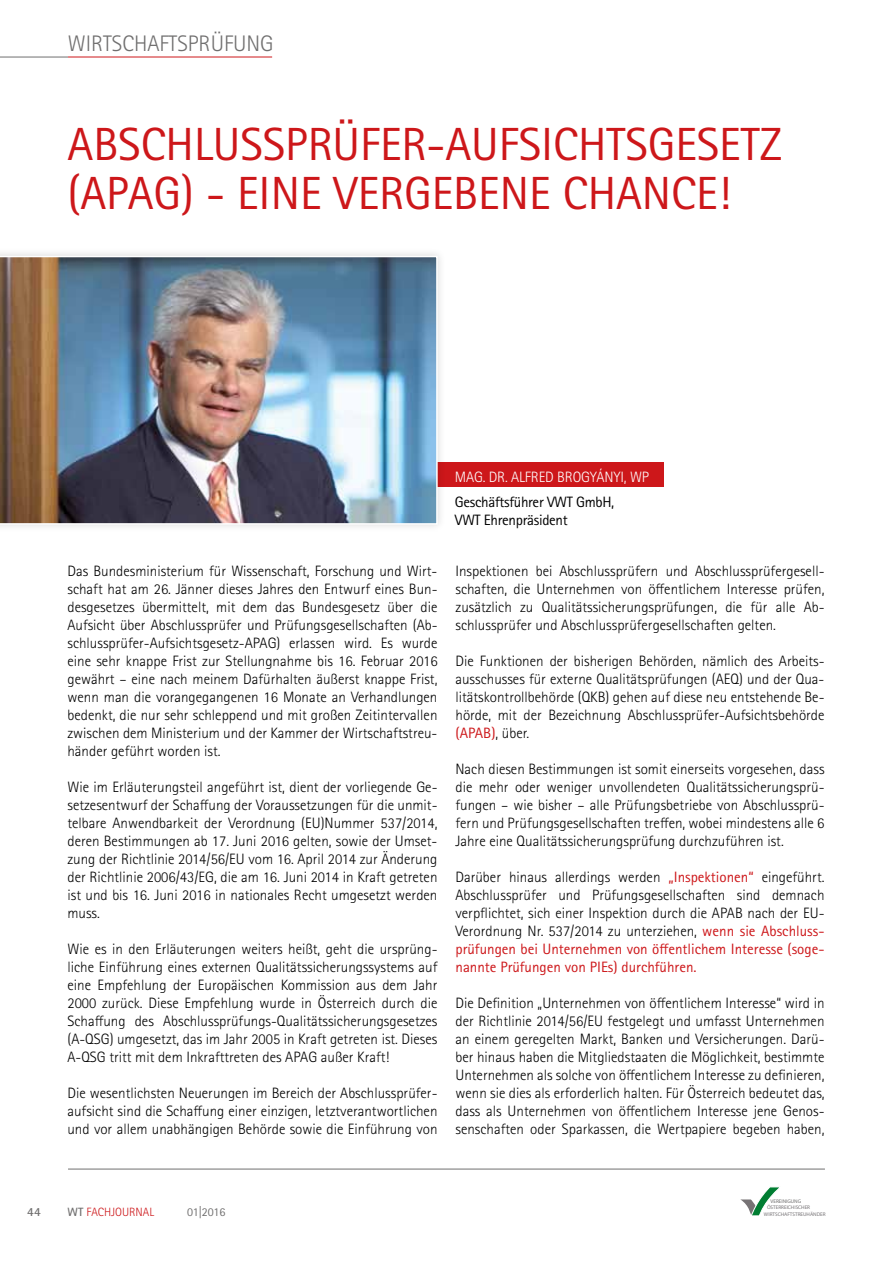
<style>
.page{position:relative;width:893px;height:1263px;background:#fff}
.page>*{position:absolute;margin:0;border:0;box-sizing:border-box;transform-origin:0 0}
.t1{font:46.5px/49.5px "Rotis Sans Serif Std";color:#cd171a}
.t2{font:300 22.5px "Rotis Sans Serif Std";color:#706f6f}
.t3{font:300 15px/18px "Rotis Sans Serif Std";color:#000;text-align:justify}
.t4{font:15px/18px "Rotis Sans Serif Std";letter-spacing:-.02em;color:#000}
.t5{font:300 15px "Rotis Sans Serif Std";letter-spacing:-.01em;color:#fff}
.t6{font:700 12.45px "Rotis Sans Serif Std";color:#706f6f}
.t7{font:300 12px "Rotis Sans Serif Std";color:#cd171a}
.t8{font:12px "Rotis Sans Serif Std";letter-spacing:-.02em;color:#706f6f}
.t9{font:5.25px/6.3px "AT Rotis Sans Serif";color:#767376}
.t10{font:5.25px "AT Rotis Sans Serif";color:#706f6f}
.s1{font-weight:400;color:#cd171a}
.s2{font-weight:700;color:#706f6f}
</style>
<div class="page">
<hr style="left:68px;top:1169px;width:757px;height:1px;background:#706f6f">
<svg style="left:740px;top:1187px;width:39px;height:29px"></svg>
<hr style="left:0;top:57px;width:68px;height:1px;background:#706f6f">
<hr style="left:68px;top:57px;width:204px;height:1px;background:#cd171a">
<div style="left:398px;top:462px;width:266px;height:25px;background:#cd171a"></div>
<div style="left:0;top:248px;width:446px;height:285px;background:#f8f8f8"></div>
<img style="left:0;top:257px;width:438px;height:267px">
<h2 class="t2" style="left:68px;top:30px;width:207px">WIRTSCHAFTSPRÜFUNG</h2>
<h1 class="t1" style="left:67px;top:120px;width:51px">ABschl</h1>
<h1 class="t1" style="left:213px;top:120px;width:51px">usspr</h1>
<h1 class="t1" style="left:333px;top:120px;width:245px">üfer-Aufsichts</h1>
<h1 class="t1" style="left:67px;top:120px;width:716px;text-indent:580px">gesetz (APAG) - Eine vergebene Chance!</h1>
<p class="t3" style="left:67px;top:562px;width:372px">Das Bundesministerium für Wissenschaft, Forschung und Wirt&shy;schaft hat am 26. Jänner dieses Jahres den Entwurf eines Bun&shy;desgesetzes übermittelt, mit dem das Bundesgesetz über die Aufsicht über Abschlussprüfer und Prüfungsgesellschaften (Ab&shy;schlussprüfer-Aufsichtsgesetz-APAG) erlassen wird. Es wurde eine sehr knappe Frist zur Stellungnahme bis 16. Februar 2016 gewährt – eine nach meinem Dafürhalten äußerst knappe Frist, wenn man die vorangegangenen 16 Monate an Verhandlungen bedenkt, die nur sehr schleppend und mit großen Zeitintervallen zwischen dem M inisterium und der Kammer der Wirtschaftstreu&shy;händer geführt worden ist.</p>
<p class="t3" style="left:67px;top:778px;width:372px">Wie im Erläuterungsteil angeführt ist, dient der vorliegende Ge&shy;setzesentwurf der Schaffung der Voraussetzungen für die unmit&shy;telbare Anwendbarkeit der Verordnung (EU)Nummer 537/2014, deren Bestimmungen ab 17. Juni 2016 gelten, sowie der U mset&shy;zung der Richtlinie 2014/56/EU vom 16. April 2014 zur Änderung der Richtlinie 2006/43/EG, die am 16. Juni 2014 in Kraft getreten ist und bis 16. Juni 2016 in nationales Recht umgesetzt werden muss.</p>
<p class="t3" style="left:67px;top:940px;width:372px">Wie es in den Erläuterungen weiters heißt, geht die ursprüng&shy;liche Einführung eines externen Qualitätssicherungssystems auf eine Empfehlung der Europäischen Kommission aus dem Jahr 2000 zurück. Diese Empfehlung wurde in Österreich durch die Schaffung des Abschlussprüfungs-Qualitätssicherungsgesetzes (A-QSG) umgesetzt, das im Jahr 2005 in Kraft getreten ist. Dieses A-QSG tritt mit dem I nkrafttreten des APAG außer Kraft!</p>
<p class="t3" style="left:67px;top:1084px;width:372px">Die wesentlichsten Neuerungen im Bereich der Abschlussprüfer&shy;aufsicht sind die Schaffung einer einzigen, letztverantwortlichen und vor allem unabhängigen Behörde sowie die Einführung von</p>
<p class="t5" style="left:455px;top:468px;width:196px">Mag. Dr. Alfred Brogyányi, WP</p>
<p class="t4" style="left:455px;top:493px;width:161px">Geschäftsführer VWT GmbH,<br>VWT Ehrenpräsident</p>
<p class="t3" style="left:455px;top:562px;width:371px">I nspektionen bei Abschlussprüfern und Abschlussprüfergesell&shy;schaften, die U nternehmen von öffentlichem I nteresse prüfen, zusätzlich zu Qualitätssicherungsprüfungen, die für alle Ab&shy;schlussprüfer und Abschlussprüfergesellschaften gelten.</p>
<p class="t3" style="left:455px;top:652px;width:371px">Die Funktionen der bisherigen Behörden, nämlich des Arbeits&shy;ausschusses für externe Qualitätsprüfungen (AEQ) und der Qua&shy;litätskontrollbehörde (QKB) gehen auf diese neu entstehende Be&shy;hörde, mit der Bezeichnung Abschlussprüfer-Aufsichtsbehörde <span class="s1">(APAB)</span>, über.</p>
<p class="t3" style="left:455px;top:760px;width:371px">Nach diesen Bestimmungen ist somit einerseits vorgesehen, dass die mehr oder weniger unvollendeten Qualitätssicherungsprü&shy;fungen – wie bisher – alle Prüfungsbetriebe von Abschlussprü&shy;fern und Prüfungsgesellschaften treffen, wobei mindestens alle 6<br>Jahre eine Qualitätssicherungsprüfung durchzuführen ist.</p>
<p class="t3" style="left:455px;top:868px;width:371px">Darüber hinaus allerdings werden <span class="s1">„I nspektionen“</span> eingeführt.<br>Abschlussprüfer und Prüfungsgesellschaften sind demnach verpflichtet, sich einer I nspektion durch die APAB nach der EU-Verordnung Nr. 537/2014 zu unterziehen, <span class="s1">wenn sie Abschluss&shy;prüfungen bei U nternehmen von öffentlichem I nteresse (soge&shy;nannte Prüfungen von PIEs) durchführen.</span></p>
<p class="t3" style="left:455px;top:994px;width:371px">Die Definition „U nternehmen von öffentlichem I nteresse“ wird in der Richtlinie 2014/56/EU festgelegt und umfasst U nternehmen an einem geregelten Markt, Banken und Versicherungen. Darü&shy;ber hinaus haben die M itgliedstaaten die Möglichkeit, bestimmte U nternehmen als solche von öffentlichem I nteresse zu definieren, wenn sie dies als erforderlich halten. Für Österreich bedeutet das, dass als U nternehmen von öffentlichem I nteresse jene Genos&shy;senschaften oder Sparkassen, die Wertpapiere begeben haben,</p>
<p class="t6" style="left:27px;top:1204px;width:15px">44</p>
<p class="t7" style="left:68px;top:1205px;width:88px"><span class="s2">WT</span> FACHJOURNAL</p>
<p class="t8" style="left:187px;top:1204px;width:40px">01|2016</p>
<p class="t10" style="left:771px;top:1198px;width:32px">VEREINIGUNG</p>
<p class="t9" style="left:764px;top:1204px;width:63px;text-indent:3px">ÖSTERREICHISCHER<br>WIRTSCHAFTSTREUHÄNDER</p>
</div>
